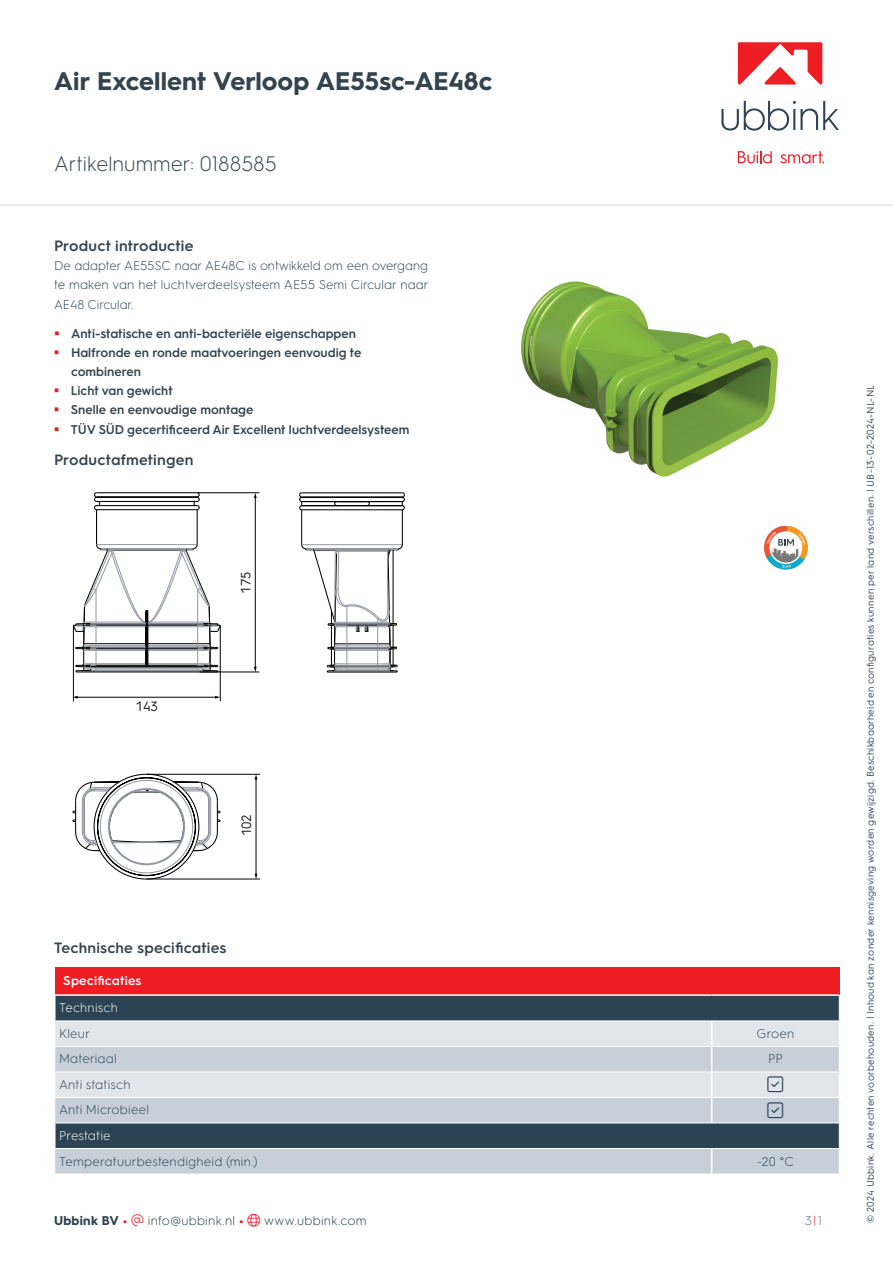
<style>
.page{position:relative;width:893px;height:1263px;background:#fff}
.page>*{position:absolute;margin:0;border:0;box-sizing:border-box;transform-origin:0 0}
.t1{font:700 25.5px "HGS3";color:#33444f}
.t2{font:300 21px "HGS3";color:#33444f}
.t3{font:300 18px "Font Awesome 6 Pro";color:#2c4354}
.t4{font:600 15px "HGS3";letter-spacing:.01em;color:#33444f}
.t5{font:13.5px "HGS3";color:#211d1e}
.t6{font:600 12.75px/19.2px "HGS3";color:#33444f}
.t7{font:300 12.75px/19.2px "HGS3";letter-spacing:.005em;color:#33444f;text-align:justify}
.t8{font:300 12.75px "HGS3";letter-spacing:.015em;color:#2c4354}
.t9{font:300 12.75px "HGS3";letter-spacing:.02em;color:#2c424c}
.t10{font:300 12.75px "HGS3";letter-spacing:.01em;color:#fff}
.t11{font:600 12.75px "HGS3";letter-spacing:.015em;color:#fff}
.t12{font:300 12.75px "HGS3";color:#66737c}
.t13{font:9.75px "HGS3";letter-spacing:.03em;color:#33444f}
.s1{font-weight:700}
.s2{font-weight:700;color:#e31e25}
.s3{color:#ee1f2d}
.s4{color:#e31e25}
</style>
<div class="page">
<div style="left:55px;top:967px;width:784px;height:28px;background:#ee1d23"></div>
<div style="left:56px;top:996px;width:783px;height:24px;background:#2c4354"></div>
<div style="left:55px;top:1021px;width:784px;height:25px;background:#e2e6eb"></div>
<svg style="left:55px;top:1047px;width:784px;height:126px;background:#adb8c2"></svg>
<hr style="left:54px;top:994px;width:658px;height:2px;background:#fff">
<hr style="left:712px;top:994px;width:127px;height:2px;background:#fff">
<hr style="left:55px;top:1071px;width:657px;height:1px;background:#fff">
<hr style="left:712px;top:1071px;width:127px;height:1px;background:#fff">
<hr style="left:55px;top:1097px;width:657px;height:1px;background:#fff">
<hr style="left:712px;top:1097px;width:127px;height:1px;background:#fff">
<svg style="left:711px;top:1021px;width:1px;height:101px"></svg>
<hr style="left:54px;top:1122px;width:658px;height:1px;background:#fff">
<hr style="left:712px;top:1122px;width:128px;height:1px;background:#fff">
<hr style="left:54px;top:1123px;width:2px;height:25px;background:#fff">
<hr style="left:54px;top:1148px;width:658px;height:1px;background:#fff">
<hr style="left:712px;top:1148px;width:128px;height:1px;background:#fff">
<svg style="left:711px;top:1149px;width:1px;height:24px"></svg>
<svg style="left:839px;top:996px;width:1px;height:153px"></svg>
<svg style="left:764px;top:525px;width:44px;height:45px"></svg>
<img style="left:521px;top:281px;width:257px;height:196px">
<hr style="left:197px;top:492px;width:62px;height:1px;background:#040503">
<svg style="left:72px;top:493px;width:331px;height:387px"></svg>
<hr style="left:0;top:204px;width:893px;height:2px;background:#e1e4e6">
<svg style="left:721px;top:101px;width:118px;height:30px"></svg>
<svg style="left:738px;top:151px;width:34px;height:13px"></svg>
<svg style="left:780px;top:151px;width:44px;height:13px"></svg>
<svg style="left:738px;top:42px;width:84px;height:43px"></svg>
<svg style="left:768px;top:1076px;width:15px;height:16px"></svg>
<svg style="left:768px;top:1102px;width:15px;height:16px"></svg>
<h1 class="t1" style="left:54px;top:63px;width:440px">Air Excellent Verloop AE55sc-AE48c</h1>
<h2 class="t2" style="left:54px;top:150px;width:224px">Artikelnummer: 0188585</h2>
<p class="t4" style="left:54px;top:235px;width:141px">Product introductie</p>
<p class="t7" style="left:54px;top:255px;width:376px">De adapter AE55SC naar AE48C is ontwikkeld om een overgang te maken van het luchtverdeelsysteem AE55 Semi Circular naar AE48 Circular.</p>
<p class="t6" style="left:71px;top:323px;width:340px">Anti-statische en anti-bacteriële eigenschappen Halfronde en ronde maatvoeringen eenvoudig te combineren<br>Licht van gewicht<br>Snelle en eenvoudige montage<br>TÜV SÜD gecertificeerd Air Excellent luchtverdeelsysteem</p>
<p class="t4" style="left:54px;top:449px;width:141px">Productafmetingen</p>
<p class="t5" style="left:236px;top:594px;width:24px;rotate:-90deg">175</p>
<p class="t5" style="left:136px;top:697px;width:24px">143</p>
<p class="t5" style="left:237px;top:836px;width:23px;rotate:-90deg">102</p>
<p class="t4" style="left:54px;top:938px;width:174px">Technische specificaties</p>
<p class="t11" style="left:63px;top:972px;width:80px">Specificaties</p>
<p class="t10" style="left:59px;top:999px;width:60px">Technisch</p>
<p class="t8" style="left:59px;top:1025px;width:33px">Kleur</p>
<p class="t8" style="left:757px;top:1025px;width:39px">Groen</p>
<p class="t8" style="left:59px;top:1050px;width:59px">Materiaal</p>
<p class="t8" style="left:768px;top:1050px;width:16px">PP</p>
<p class="t8" style="left:59px;top:1076px;width:73px">Anti statisch</p>
<h3 class="t3" style="left:768px;top:1075px;width:17px">▲❑◆</h3>
<p class="t8" style="left:59px;top:1101px;width:91px">Anti Microbieel</p>
<h3 class="t3" style="left:768px;top:1101px;width:17px">▲❑◆</h3>
<p class="t10" style="left:59px;top:1126px;width:53px">Prestatie</p>
<p class="t8" style="left:59px;top:1152px;width:200px">Temperatuurbestendigheid (min.)</p>
<p class="t8" style="left:757px;top:1152px;width:38px">-20 °C</p>
<p class="t9" style="left:54px;top:1211px;width:314px"><span class="s1">Ubbink BV</span> <span class="s2">•</span> <span class="s3">▼</span> info@ubbink.nl <span class="s2">•</span> <span class="s3">●□</span> www.ubbink.com</p>
<p class="t12" style="left:805px;top:1211px;width:19px">3<span class="s4">|</span>1</p>
<p class="t13" style="left:864px;top:1222px;width:839px;rotate:-90deg">© 2024 Ubbink. Alle rechten voorbehouden. | Inhoud kan zonder kennisgeving worden gewijzigd. Beschikbaarheid en configuraties kunnen per land verschillen. | UB-13-02-2024-NL-NL</p>
</div>
